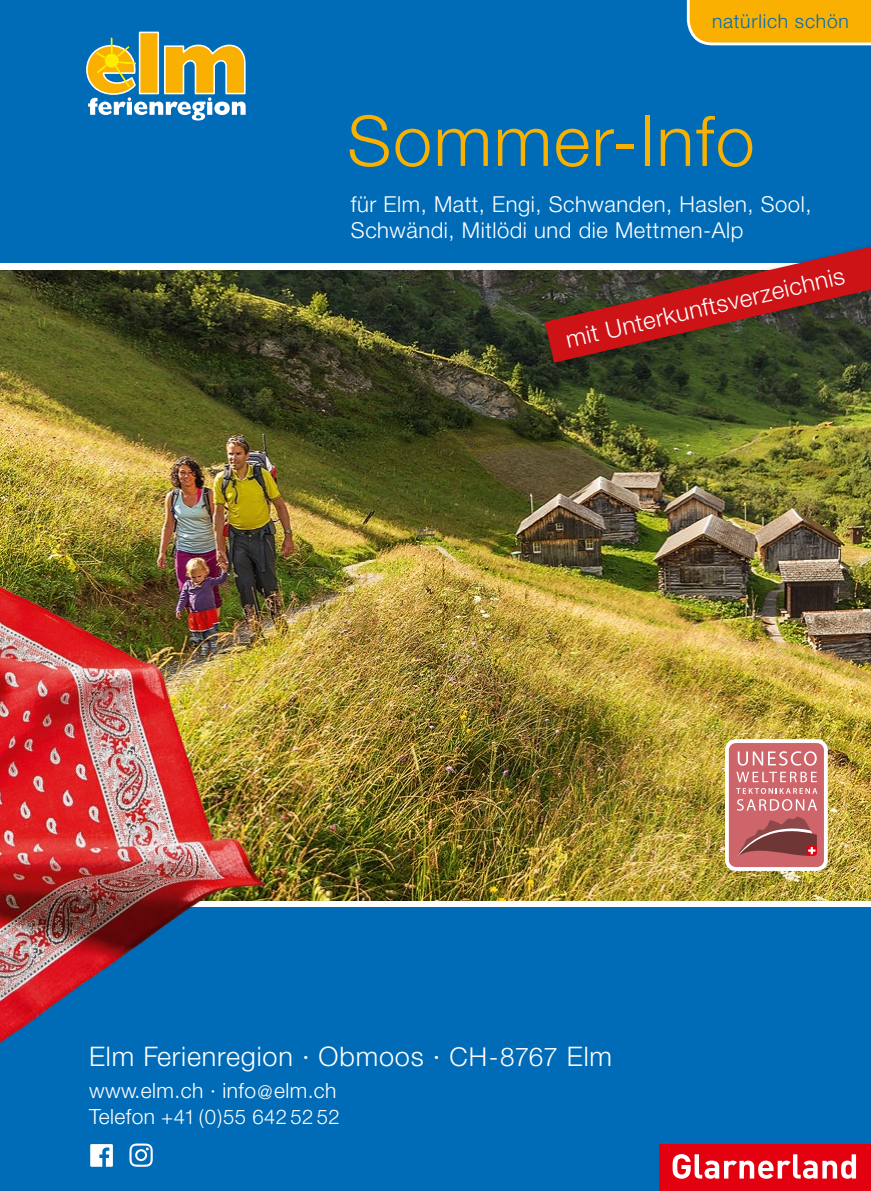
<style>
.page{position:relative;width:871px;height:1191px;background:#fff}
.page>*{position:absolute;margin:0;border:0;box-sizing:border-box;transform-origin:0 0}
.t1{font:300 70px "Helvetica Neue LT Pro";letter-spacing:.025em;color:#f9b000}
.t2{font:300 27px "Helvetica Neue LT Pro";letter-spacing:.03em;color:#fff}
.t3{font:300 24px "Helvetica Neue LT Pro";color:#fff}
.t4{font:300 22px/26px "Helvetica Neue LT Pro";letter-spacing:.025em;color:#fff}
.t5{font:300 21px "Helvetica Neue LT Pro";letter-spacing:.02em;color:#fff}
.t6{font:300 20.2px "Helvetica Neue LT Pro";letter-spacing:.02em;color:#fff}
.t7{font:300 19.2px "Helvetica Neue LT Pro";letter-spacing:.04em;color:#006cb7}
.s1{font-size:26px}
.s2{font-size:19px}
.s3{font-size:21px}
</style>
<div class="page">
<div style="left:0;top:907px;width:870px;height:284px;background:#006cb7"></div>
<div style="left:0;top:0;width:870px;height:264px;background:#006cb7"></div>
<div style="left:139px;top:32px;width:20px;height:62px;background:#f9b000;border:2px solid #fff"></div>
<svg style="left:86px;top:38px;width:160px;height:82px"></svg>
<svg style="left:686px;top:0;width:184px;height:45px;background:#f3b314"></svg>
<div style="left:659px;top:1144px;width:211px;height:47px;background:#e3000f"></div>
<svg style="left:672px;top:1154px;width:183px;height:24px"></svg>
<img style="left:0;top:271px;width:870px;height:629px">
<div style="left:0;top:7px;width:96px;height:39px;background:#006cb7"></div>
<div style="left:724px;top:739px;width:103px;height:132px;background:#fff;border-radius:11px"></div>
<div style="left:728px;top:743px;width:95px;height:124px;background:#cd656a;border-radius:7px"></div>
<svg style="left:737px;top:751px;width:79px;height:14px"></svg>
<svg style="left:736px;top:771px;width:80px;height:11px"></svg>
<svg style="left:736px;top:788px;width:81px;height:22px"></svg>
<svg style="left:738px;top:816px;width:78px;height:40px"></svg>
<img style="left:0;top:427px;width:380px;height:616px">
<div style="left:538px;top:231px;width:332px;height:141px;background:#000;opacity:.25"></div>
<svg style="left:544px;top:247px;width:326px;height:116px"></svg>
<svg style="left:129px;top:1143px;width:24px;height:23px"></svg>
<svg style="left:90px;top:1144px;width:23px;height:22px"></svg>
<p class="t7" style="left:711px;top:10px;width:138px">natürlich schön</p>
<h1 class="t1" style="left:347px;top:98px;width:409px">Sommer-Info</h1>
<p class="t4" style="left:351px;top:191px;width:462px">für Elm, Matt, Engi, Schwanden, Haslen, Sool,<br>Schwändi, Mitlödi und die Mettmen-Alp</p>
<p class="t3" style="left:563px;top:325px;width:287px;rotate:-13deg">mit Unterkunftsverzeichnis</p>
<p class="t2" style="left:89px;top:1040px;width:524px">Elm Ferienregion · Obmoos · <span class="s1">CH-8767</span> Elm</p>
<p class="t5" style="left:89px;top:1077px;width:249px">www.elm.ch · info<span class="s2">@</span>elm.ch</p>
<p class="t6" style="left:89px;top:1104px;width:252px"><span class="s3">Telefon</span> +41 (0)55 642 52 52</p>
</div>
